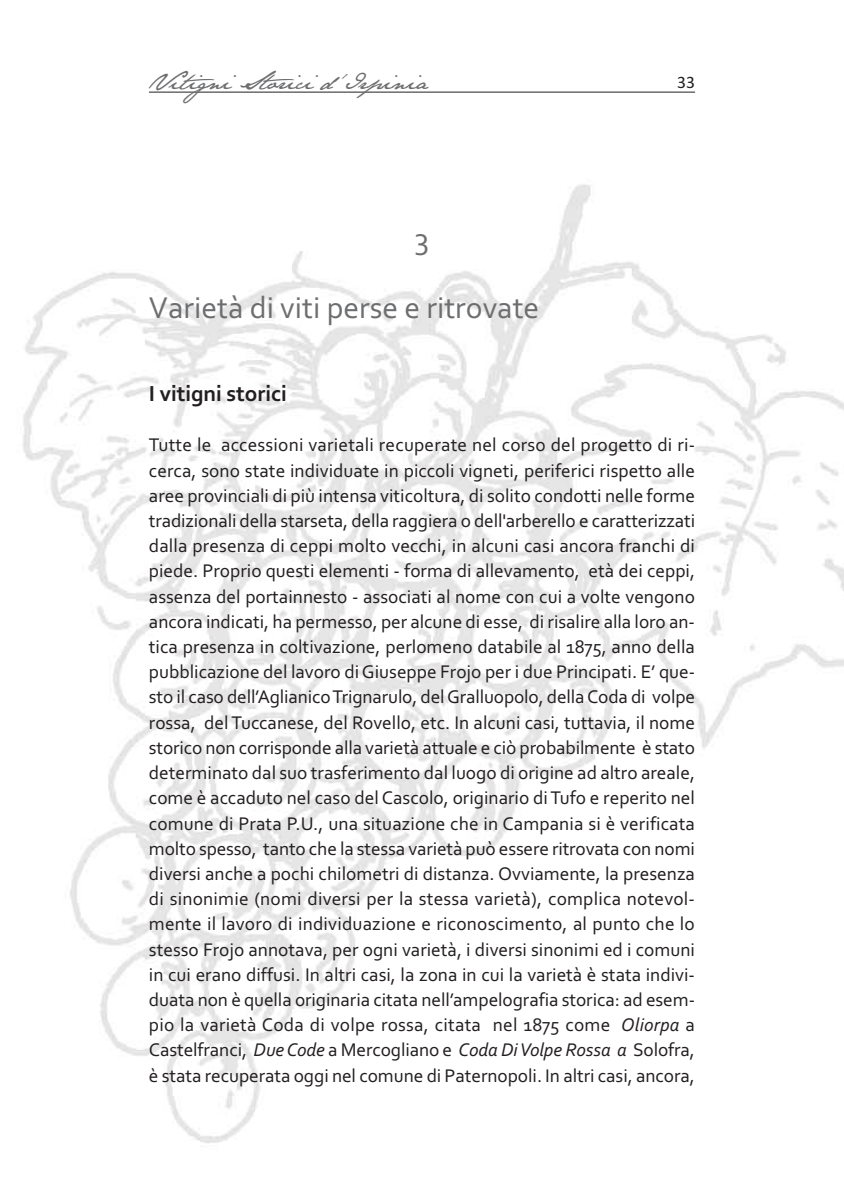
<style>
.page{position:relative;width:844px;height:1191px;background:#fff}
.page>*{position:absolute;margin:0;border:0;box-sizing:border-box;transform-origin:0 0}
.t1{font:31.5px/68.6px "Corbel";color:#6d6e70}
.t2{font:700 22.75px "Corbel";color:#231f20}
.t3{font:italic 21px "Jane Austen";color:#6d6e70}
.t4{font:19.25px/25.2px "Corbel";letter-spacing:-.005em;color:#231f20;text-align:justify}
.t5{font:17.5px "Calibri";color:#231f20}
.s1{font-style:italic}
</style>
<div class="page">
<img style="left:23px;top:184px;width:820px;height:959px">
<hr style="left:149px;top:92px;width:545px;height:1px;background:#231f20">
<p class="t3" style="left:149px;top:70px;width:286px">Vitigni Storici d’Irpinia</p>
<p class="t5" style="left:677px;top:71px;width:19px">33</p>
<p class="t1" style="left:149px;top:208px;width:392px;text-indent:266px">3<br>Varietà di viti perse e ritrovate</p>
<p class="t2" style="left:149px;top:385px;width:139px">I vitigni storici</p>
<p class="t4" style="left:149px;top:434px;width:547px">Tutte le accessioni varietali recuperate nel corso del progetto di ri&shy;cerca, sono state individuate in piccoli vigneti, periferici rispetto alle aree provinciali di più intensa viticoltura, di solito condotti nelle forme tradizionali della starseta, della raggiera o dell'arberello e caratterizzati dalla presenza di ceppi molto vecchi, in alcuni casi ancora franchi di piede. Proprio questi elementi - forma di allevamento, età dei ceppi, assenza del portainnesto - associati al nome con cui a volte vengono ancora indicati, ha permesso, per alcune di esse, di risalire alla loro an&shy;tica presenza in coltivazione, perlomeno databile al 1875, anno della pubblicazione del lavoro di Giuseppe Frojo per i due Principati. E’ que&shy;sto il caso dell’Aglianico Trignarulo, del Gralluopolo, della Coda di volpe rossa, del Tuccanese, del Rovello, etc. In alcuni casi, tuttavia, il nome storico non corrisponde alla varietà attuale e ciò probabilmente è stato determinato dal suo trasferimento dal luogo di origine ad altro areale, come è accaduto nel caso del Cascolo, originario di Tufo e reperito nel comune di Prata P.U., una situazione che in Campania si è verificata molto spesso, tanto che la stessa varietà può essere ritrovata con nomi diversi anche a pochi chilometri di distanza. Ovviamente, la presenza di sinonimie (nomi diversi per la stessa varietà), complica notevol&shy;mente il lavoro di individuazione e riconoscimento, al punto che lo stesso Frojo annotava, per ogni varietà, i diversi sinonimi ed i comuni in cui erano diffusi. In altri casi, la zona in cui la varietà è stata indivi&shy;duata non è quella originaria citata nell’ampelografia storica: ad esem&shy;pio la varietà Coda di volpe rossa, citata nel 1875 come <span class="s1">Oliorpa</span> a Castelfranci, <span class="s1">Due Code</span> a Mercogliano e <span class="s1">Coda Di Volpe Rossa a</span> Solofra, è stata recuperata oggi nel comune di Paternopoli. In altri casi, ancora,</p>
</div>
